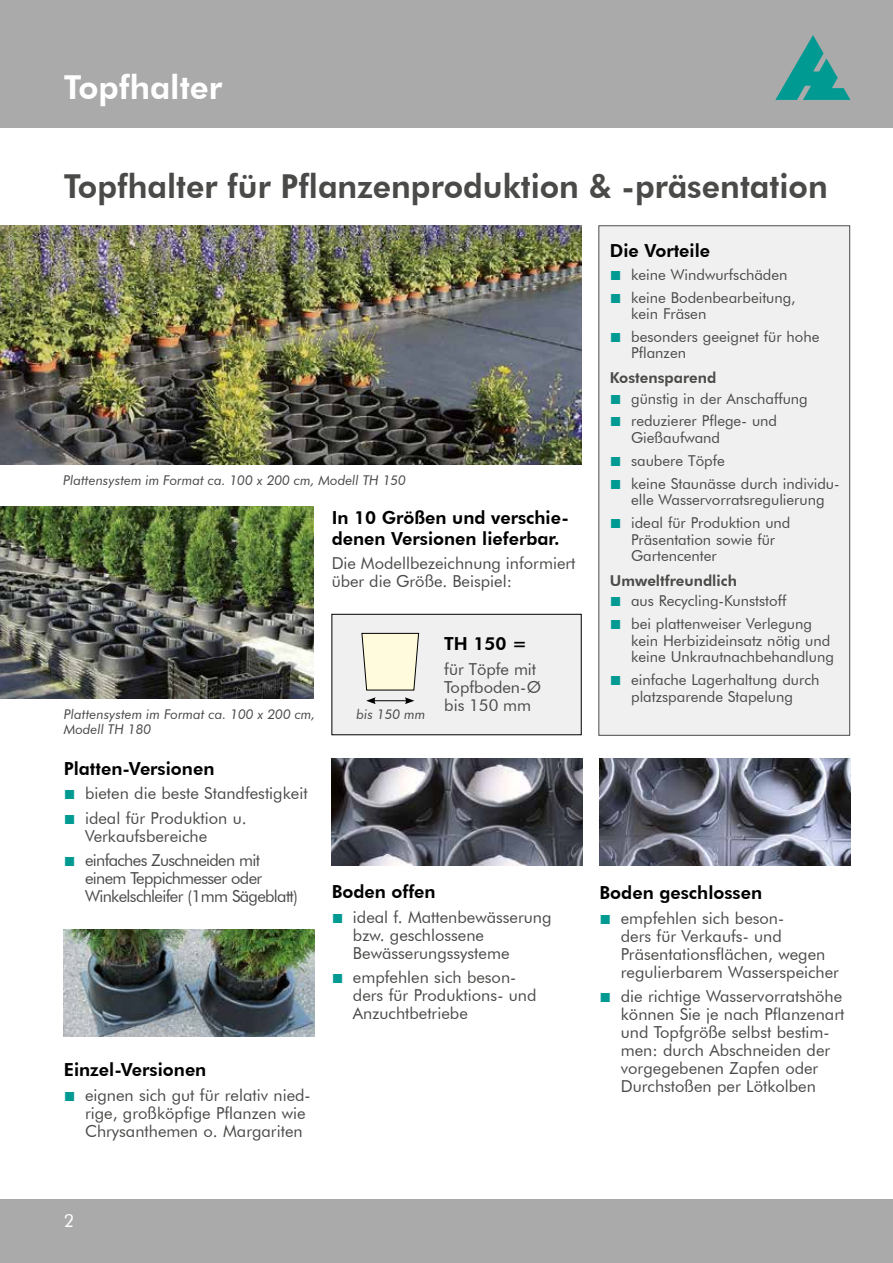
<style>
.page{position:relative;width:893px;height:1263px;background:#fff}
.page>*{position:absolute;margin:0;border:0;box-sizing:border-box;transform-origin:0 0}
.t1{font:800 33px "Futura BT";color:#4a4a49}
.t2{font:800 33px "Futura BT";color:#fff}
.t3{font:800 18px/21px "Futura BT";color:#000}
.t4{font:18px "Futura BT";color:#fff}
.t5{font:16.5px/18px "Futura BT";color:#4a4a49}
.t6{font:16.5px/18px "Futura BT";letter-spacing:-.04em;color:#4a4a49}
.t7{font:15px/16.5px "Futura BT";color:#4a4a49}
.t8{font:800 15px "Futura BT";color:#4a4a49}
.t9{font:italic 13.5px/15px "Futura BT";color:#4a4a49}
.s1{font-family:"Arial";font-size:19.5px;color:#009a93}
</style>
<div class="page">
<div style="left:0;top:0;width:893px;height:128px;background:#aaa"></div>
<div style="left:0;top:1199px;width:893px;height:64px;background:#aaa"></div>
<img style="left:0;top:225px;width:582px;height:240px">
<img style="left:0;top:507px;width:314px;height:191px">
<div style="left:332px;top:614px;width:249px;height:121px;background:#f0f0f0"></div>
<div style="left:332px;top:614px;width:249px;height:121px;border:1px solid #000"></div>
<svg style="left:775px;top:35px;width:75px;height:65px"></svg>
<svg style="left:361px;top:632px;width:58px;height:59px;background:#ede9d0"></svg>
<hr style="left:373px;top:700px;width:34px;height:1px;background:#000">
<svg style="left:366px;top:697px;width:10px;height:7px"></svg>
<svg style="left:405px;top:697px;width:9px;height:7px"></svg>
<div style="left:599px;top:226px;width:251px;height:509px;background:#f0f0f0"></div>
<div style="left:598px;top:225px;width:252px;height:511px;border:1px solid #4a4a49"></div>
<img style="left:332px;top:758px;width:251px;height:107px">
<img style="left:600px;top:758px;width:250px;height:107px">
<img style="left:64px;top:929px;width:251px;height:107px">
<h1 class="t2" style="left:64px;top:68px;width:160px">Topfhalter</h1>
<h1 class="t1" style="left:64px;top:166px;width:765px">Topfhalter für Pflanzenproduktion &amp; -präsentation</h1>
<p class="t9" style="left:63px;top:472px;width:345px">Plattensystem im Format ca. 100 x 200 cm, Modell TH 150</p>
<p class="t3" style="left:332px;top:507px;width:239px">In 10 Größen und verschie&shy;denen Versionen lieferbar.</p>
<p class="t5" style="left:332px;top:554px;width:245px">Die Modellbezeichnung informiert über die Größe. Beispiel:</p>
<p class="t9" style="left:64px;top:707px;width:253px">Plattensystem im Format ca. 100 x 200 cm,<br>Modell TH 180</p>
<p class="t3" style="left:64px;top:758px;width:152px">Platten-Versionen</p>
<p class="t5" style="left:64px;top:784px;width:245px"><span class="s1">■</span> bieten die beste Standfestigkeit</p>
<p class="t5" style="left:85px;top:809px;width:163px;text-indent:-21px"><span class="s1">■</span> ideal für Produktion u.<br>Verkaufsbereiche</p>
<p class="t6" style="left:85px;top:851px;width:214px;text-indent:-21px"><span class="s1">■</span> einfaches Zuschneiden mit einem Teppichmesser oder<br>Winkelschleifer (1mm Sägeblatt)</p>
<p class="t3" style="left:64px;top:1059px;width:144px">Einzel-Versionen</p>
<p class="t5" style="left:85px;top:1086px;width:227px;text-indent:-21px"><span class="s1">■</span> eignen sich gut für relativ nied&shy;rige, großköpfige Pflanzen wie<br>Chrysanthemen o. Margariten</p>
<p class="t9" style="left:357px;top:706px;width:70px">bis 150 mm</p>
<p class="t3" style="left:444px;top:633px;width:84px">TH 150 =</p>
<p class="t5" style="left:444px;top:660px;width:98px">für Töpfe mit<br>Topfboden-Ø bis 150 mm</p>
<p class="t3" style="left:332px;top:881px;width:106px">Boden offen</p>
<p class="t5" style="left:353px;top:907px;width:200px;text-indent:-21px"><span class="s1">■</span> ideal f. Mattenbewässerung bzw. geschlossene<br>Bewässerungssysteme</p>
<p class="t5" style="left:353px;top:968px;width:185px;text-indent:-21px"><span class="s1">■</span> empfehlen sich beson&shy;ders für Produktions- und<br>Anzuchtbetriebe</p>
<p class="t3" style="left:610px;top:240px;width:102px">Die Vorteile</p>
<p class="t7" style="left:610px;top:266px;width:179px"><span class="s1">■</span> keine Windwurfschäden</p>
<p class="t7" style="left:631px;top:289px;width:166px;text-indent:-21px"><span class="s1">■</span> keine Bodenbearbeitung, kein Fräsen</p>
<p class="t7" style="left:631px;top:328px;width:190px;text-indent:-21px"><span class="s1">■</span> besonders geeignet für hohe<br>Pflanzen</p>
<p class="t8" style="left:610px;top:368px;width:108px">Kostensparend</p>
<p class="t7" style="left:610px;top:390px;width:199px"><span class="s1">■</span> günstig in der Anschaffung</p>
<p class="t7" style="left:631px;top:413px;width:148px;text-indent:-21px"><span class="s1">■</span> reduzierer Pflege- und<br>Gießaufwand</p>
<p class="t7" style="left:610px;top:452px;width:117px"><span class="s1">■</span> saubere Töpfe</p>
<p class="t7" style="left:610px;top:475px;width:231px;text-align:center"><span class="s1">■</span> keine Staunässe durch individu&shy;elle Wasservorratsregulierung</p>
<p class="t7" style="left:631px;top:514px;width:161px;text-indent:-21px"><span class="s1">■</span> ideal für Produktion und<br>Präsentation sowie für<br>Gartencenter</p>
<p class="t8" style="left:610px;top:571px;width:129px">Umweltfreundlich</p>
<p class="t7" style="left:610px;top:592px;width:178px"><span class="s1">■</span> aus Recycling-Kunststoff</p>
<p class="t7" style="left:631px;top:615px;width:204px;text-indent:-21px"><span class="s1">■</span> bei plattenweiser Verlegung kein Herbizideinsatz nötig und keine Unkrautnachbehandlung</p>
<p class="t7" style="left:610px;top:671px;width:211px;line-height:17.2px;text-align:center"><span class="s1">■</span> einfache Lagerhaltung durch platzsparende Stapelung</p>
<p class="t3" style="left:600px;top:882px;width:164px">Boden geschlossen</p>
<p class="t5" style="left:621px;top:909px;width:220px;text-indent:-21px"><span class="s1">■</span> empfehlen sich beson-<br>ders für Verkaufs- und<br>Präsentationsflächen, wegen regulierbarem Wasserspeicher</p>
<p class="t5" style="left:621px;top:987px;width:225px;text-indent:-21px"><span class="s1">■</span> die richtige Wasservorratshöhe können Sie je nach Pflanzenart und Topfgröße selbst bestim&shy;men: durch Abschneiden der vorgegebenen Zapfen oder<br>Durchstoßen per Lötkolben</p>
<p class="t4" style="left:64px;top:1209px;width:12px">2</p>
</div>
